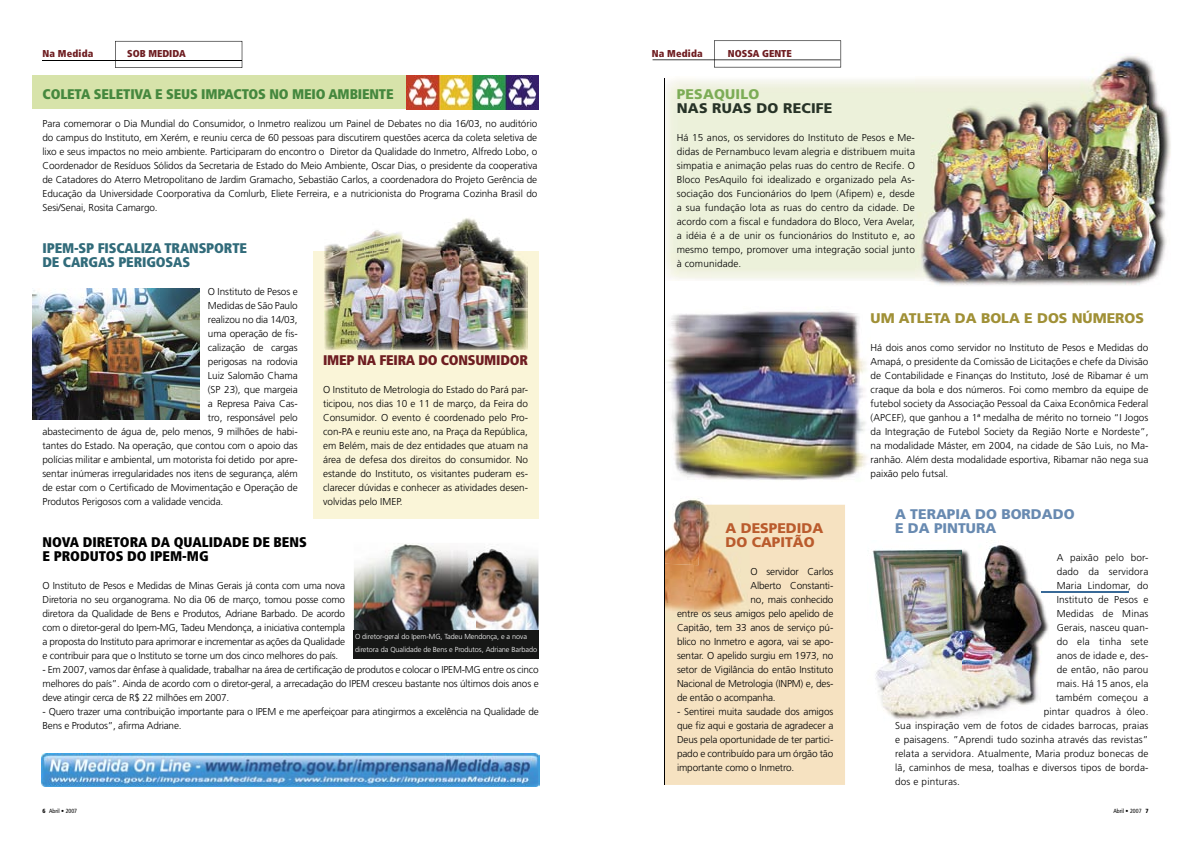
<style>
.page{position:relative;width:1191px;height:842px;background:#fff}
.page>*{position:absolute;margin:0;border:0;box-sizing:border-box;transform-origin:0 0}
.t1{font:900 condensed 14px/14px "Frutiger";color:#000}
.t2{font:900 condensed 14px/14px "Frutiger";letter-spacing:-.01em;color:#316b7a}
.t3{font:900 condensed 14px "Frutiger";letter-spacing:-.01em;color:#45883e}
.t4{font:900 14px/14px "Frutiger";color:#688ab1}
.t5{font:900 14px "Frutiger";color:#a09036}
.t6{font:900 condensed 14px "Frutiger";letter-spacing:-.015em;color:#6e1d21}
.t7{font:900 14px/14px "Frutiger";color:#ba5b2d}
.t8{font:900 14px "Frutiger";letter-spacing:.015em;color:#273327}
.t9{font:900 14px "Frutiger";letter-spacing:.015em;color:#7cac56}
.t10{font:300 10px/14px "Frutiger";letter-spacing:-.01em;color:#000;text-align:justify}
.t11{font:300 10px "Frutiger";letter-spacing:.015em;color:#000}
.t12{font:900 condensed 10px "Frutiger";color:#6e1d21}
.t13{font:900 condensed 10px "Frutiger";letter-spacing:.02em;color:#6e1d21}
.t14{font:300 7.3px/12.8px "Frutiger";letter-spacing:-.01em;color:#fff}
.t15{font:condensed 6px "Frutiger";color:#000}
.t16{font:900 condensed 6px "Frutiger";color:#000}
</style>
<div class="page">
<div style="left:313px;top:251px;width:226px;height:268px;background:#faf5d8"></div>
<div style="left:32px;top:76px;width:374px;height:33px;background:#d7e3aa"></div>
<svg style="left:115px;top:41px;width:127px;height:27px"></svg>
<hr style="left:43px;top:60px;width:199px;height:1px;background:#000">
<img style="left:353px;top:543px;width:186px;height:104px">
<div style="left:354px;top:630px;width:185px;height:29px;background:#161716"></div>
<img style="left:406px;top:76px;width:133px;height:33px">
<img style="left:32px;top:288px;width:167px;height:132px">
<img style="left:42px;top:753px;width:497px;height:33px">
<img style="left:324px;top:218px;width:203px;height:131px">
<img style="left:666px;top:311px;width:201px;height:169px">
<img style="left:665px;top:79px;width:474px;height:200px">
<div style="left:664px;top:505px;width:181px;height:280px;background:#f6e2c1"></div>
<img style="left:665px;top:497px;width:84px;height:66px">
<img style="left:692px;top:505px;width:57px;height:117px">
<img style="left:665px;top:563px;width:28px;height:59px">
<svg style="left:714px;top:40px;width:127px;height:27px"></svg>
<hr style="left:652px;top:59px;width:188px;height:1px;background:#000">
<img style="left:872px;top:540px;width:185px;height:180px">
<img style="left:916px;top:56px;width:241px;height:30px">
<img style="left:1139px;top:86px;width:32px;height:199px">
<img style="left:916px;top:253px;width:223px;height:32px">
<hr style="left:1041px;top:591px;width:88px;height:1px;background:#386997">
<hr style="left:664px;top:78px;width:1px;height:706px;background:#000">
<p class="t13" style="left:43px;top:47px;width:52px">Na Medida</p>
<p class="t12" style="left:127px;top:47px;width:60px">SOB MEDIDA</p>
<h1 class="t3" style="left:43px;top:85px;width:352px">COLETA SELETIVA E SEUS IMPACTOS NO MEIO AMBIENTE</h1>
<p class="t10" style="left:43px;top:116px;width:496px">Para comemorar o Dia Mundial do Consumidor, o Inmetro realizou um Painel de Debates no dia 16/03, no auditório do campus do Instituto, em Xerém, e reuniu cerca de 60 pessoas para discutirem questões acerca da coleta seletiva de lixo e seus impactos no meio ambiente. Participaram do encontro o Diretor da Qualidade do Inmetro, Alfredo Lobo, o Coordenador de Resíduos Sólidos da Secretaria de Estado do Meio Ambiente, Oscar Dias, o presidente da cooperativa de Catadores do Aterro Metropolitano de Jardim Gramacho, Sebastião Carlos, a coordenadora do Projeto Gerência de Educação da Universidade Coorporativa da Comlurb, Eliete Ferreira, e a nutricionista do Programa Cozinha Brasil do Sesi/Senai, Rosita Camargo.</p>
<h1 class="t2" style="left:43px;top:241px;width:206px">IPEM-SP FISCALIZA TRANSPORTE<br>DE CARGAS PERIGOSAS</h1>
<p class="t10" style="left:208px;top:284px;width:91px">O Instituto de Pesos e</p>
<p class="t10" style="left:208px;top:298px;width:91px">Medidas de São Paulo</p>
<p class="t10" style="left:208px;top:312px;width:91px">realizou no dia 14/03,</p>
<p class="t10" style="left:208px;top:326px;width:91px">uma operação de fis-</p>
<p class="t10" style="left:208px;top:340px;width:91px">calização de cargas</p>
<p class="t10" style="left:208px;top:354px;width:91px">perigosas na rodovia</p>
<p class="t10" style="left:208px;top:368px;width:91px">Luiz Salomão Chama</p>
<p class="t10" style="left:208px;top:382px;width:91px">(SP 23), que margeia</p>
<p class="t10" style="left:208px;top:396px;width:91px">a Represa Paiva Cas-</p>
<p class="t10" style="left:208px;top:410px;width:91px">tro, responsável pelo</p>
<p class="t10" style="left:43px;top:424px;width:257px">abastecimento de água de, pelo menos, 9 milhões de habi-</p>
<p class="t10" style="left:43px;top:438px;width:257px">tantes do Estado. Na operação, que contou com o apoio das</p>
<p class="t10" style="left:43px;top:452px;width:257px">polícias militar e ambiental, um motorista foi detido por apre-</p>
<p class="t10" style="left:43px;top:466px;width:257px">sentar inúmeras irregularidades nos itens de segurança, além</p>
<p class="t10" style="left:43px;top:480px;width:257px">de estar com o Certificado de Movimentação e Operação de</p>
<p class="t10" style="left:43px;top:494px;width:182px">Produtos Perigosos com a validade vencida.</p>
<h1 class="t6" style="left:323px;top:351px;width:206px">IMEP NA FEIRA DO CONSUMIDOR</h1>
<p class="t10" style="left:323px;top:382px;width:207px">O Instituto de Metrologia do Estado do Pará par&shy;ticipou, nos dias 10 e 11 de março, da Feira do Consumidor. O evento é coordenado pelo Pro&shy;con-PA e reuniu este ano, na Praça da República, em Belém, mais de dez entidades que atuam na área de defesa dos direitos do consumidor. No estande do Instituto, os visitantes puderam es&shy;clarecer dúvidas e conhecer as atividades desen&shy;volvidas pelo IMEP.</p>
<h1 class="t1" style="left:43px;top:535px;width:266px">NOVA DIRETORA DA QUALIDADE DE BENS<br>E PRODUTOS DO IPEM-MG</h1>
<p class="t10" style="left:43px;top:578px;width:304px">O Instituto de Pesos e Medidas de Minas Gerais já conta com uma nova Diretoria no seu organograma. No dia 06 de março, tomou posse como diretora da Qualidade de Bens e Produtos, Adriane Barbado. De acordo com o diretor-geral do Ipem-MG, Tadeu Mendonça, a iniciativa contempla a proposta do Instituto para aprimorar e incrementar as ações da Qualidade e contribuir para que o Instituto se torne um dos cinco melhores do país.</p>
<p class="t10" style="left:43px;top:662px;width:498px">- Em 2007, vamos dar ênfase à qualidade, trabalhar na área de certificação de produtos e colocar o IPEM-MG entre os cinco melhores do país”. Ainda de acordo com o diretor-geral, a arrecadação do IPEM cresceu bastante nos últimos dois anos e deve atingir cerca de R$ 22 milhões em 2007.</p>
<p class="t10" style="left:43px;top:704px;width:498px">- Quero trazer uma contribuição importante para o IPEM e me aperfeiçoar para atingirmos a excelência na Qualidade de<br>Bens e Produtos”, afirma Adriane.</p>
<p class="t14" style="left:355px;top:631px;width:183px">O diretor-geral do Ipem-MG, Tadeu Mendonça, e a nova diretora da Qualidade de Bens e Produtos, Adriane Barbado</p>
<p class="t13" style="left:652px;top:47px;width:52px">Na Medida</p>
<p class="t12" style="left:728px;top:47px;width:65px">NOSSA GENTE</p>
<h1 class="t9" style="left:677px;top:86px;width:84px">PESAQUILO</h1>
<h1 class="t8" style="left:677px;top:100px;width:157px">NAS RUAS DO RECIFE</h1>
<p class="t10" style="left:677px;top:131px;width:240px">Há 15 anos, os servidores do Instituto de Pesos e Me&shy;didas de Pernambuco levam alegria e distribuem muita simpatia e animação pelas ruas do centro de Recife. O Bloco PesAquilo foi idealizado e organizado pela As&shy;sociação dos Funcionários do Ipem (Afipem) e, desde a sua fundação lota as ruas do centro da cidade. De acordo com a fiscal e fundadora do Bloco, Vera Avelar, a idéia é a de unir os funcionários do Instituto e, ao mesmo tempo, promover uma integração social junto à comunidade.</p>
<h1 class="t7" style="left:725px;top:521px;width:99px">A DESPEDIDA<br>DO CAPITÃO</h1>
<p class="t10" style="left:750px;top:564px;width:84px">O servidor Carlos</p>
<p class="t10" style="left:750px;top:578px;width:84px">Alberto Constanti-</p>
<p class="t10" style="left:750px;top:592px;width:84px">no, mais conhecido</p>
<p class="t10" style="left:677px;top:606px;width:158px">entre os seus amigos pelo apelido de</p>
<p class="t10" style="left:677px;top:620px;width:158px">Capitão, tem 33 anos de serviço pú-</p>
<p class="t10" style="left:677px;top:634px;width:158px">blico no Inmetro e agora, vai se apo-</p>
<p class="t10" style="left:677px;top:648px;width:158px">sentar. O apelido surgiu em 1973, no</p>
<p class="t10" style="left:677px;top:662px;width:158px">setor de Vigilância do então Instituto</p>
<p class="t10" style="left:677px;top:676px;width:158px">Nacional de Metrologia (INPM) e, des-</p>
<p class="t10" style="left:677px;top:690px;width:100px">de então o acompanha.</p>
<p class="t10" style="left:677px;top:704px;width:158px">- Sentirei muita saudade dos amigos que fiz aqui e gostaria de agradecer a Deus pela oportunidade de ter partici&shy;pado e contribuído para um órgão tão importante como o Inmetro.</p>
<h1 class="t5" style="left:870px;top:309px;width:275px">UM ATLETA DA BOLA E DOS NÚMEROS</h1>
<p class="t10" style="left:870px;top:340px;width:279px">Há dois anos como servidor no Instituto de Pesos e Medidas do Amapá, o presidente da Comissão de Licitações e chefe da Divisão de Contabilidade e Finanças do Instituto, José de Ribamar é um craque da bola e dos números. Foi como membro da equipe de futebol society da Associação Pessoal da Caixa Econômica Federal (APCEF), que ganhou a 1ª medalha de mérito no torneio “I Jogos da Integração de Futebol Society da Região Norte e Nordeste”, na modalidade Máster, em 2004, na cidade de São Luis, no Ma&shy;ranhão. Além desta modalidade esportiva, Ribamar não nega sua paixão pelo futsal.</p>
<h1 class="t4" style="left:895px;top:507px;width:181px">A TERAPIA DO BORDADO<br>E DA PINTURA</h1>
<p class="t11" style="left:1056px;top:551px;width:93px">A paixão pelo bor-</p>
<p class="t11" style="left:1056px;top:565px;width:93px">dado da servidora</p>
<p class="t11" style="left:1056px;top:579px;width:93px">Maria Lindomar, do</p>
<p class="t11" style="left:1056px;top:593px;width:93px">Instituto de Pesos e</p>
<p class="t11" style="left:1056px;top:607px;width:93px">Medidas de Minas</p>
<p class="t11" style="left:1056px;top:621px;width:93px">Gerais, nasceu quan-</p>
<p class="t11" style="left:1056px;top:635px;width:93px">do ela tinha sete</p>
<p class="t11" style="left:1056px;top:649px;width:93px">anos de idade e, des-</p>
<p class="t11" style="left:1056px;top:663px;width:93px">de então, não parou</p>
<p class="t11" style="left:1056px;top:677px;width:93px">mais. Há 15 anos, ela</p>
<p class="t11" style="left:1055px;top:691px;width:94px">também começou a</p>
<p class="t11" style="left:1043px;top:705px;width:106px">pintar quadros à óleo.</p>
<p class="t11" style="left:895px;top:719px;width:255px">Sua inspiração vem de fotos de cidades barrocas, praias</p>
<p class="t11" style="left:895px;top:733px;width:255px">e paisagens. ”Aprendi tudo sozinha através das revistas”</p>
<p class="t11" style="left:895px;top:747px;width:255px">relata a servidora. Atualmente, Maria produz bonecas de</p>
<p class="t11" style="left:895px;top:761px;width:255px">lã, caminhos de mesa, toalhas e diversos tipos de borda-</p>
<p class="t11" style="left:895px;top:775px;width:66px">dos e pinturas.</p>
<p class="t15" style="left:49px;top:807px;width:30px">Abril • 2007</p>
<p class="t15" style="left:1113px;top:807px;width:30px">Abril • 2007</p>
<p class="t16" style="left:42px;top:807px;width:5px">6</p>
<p class="t16" style="left:1145px;top:807px;width:5px">7</p>
</div>
